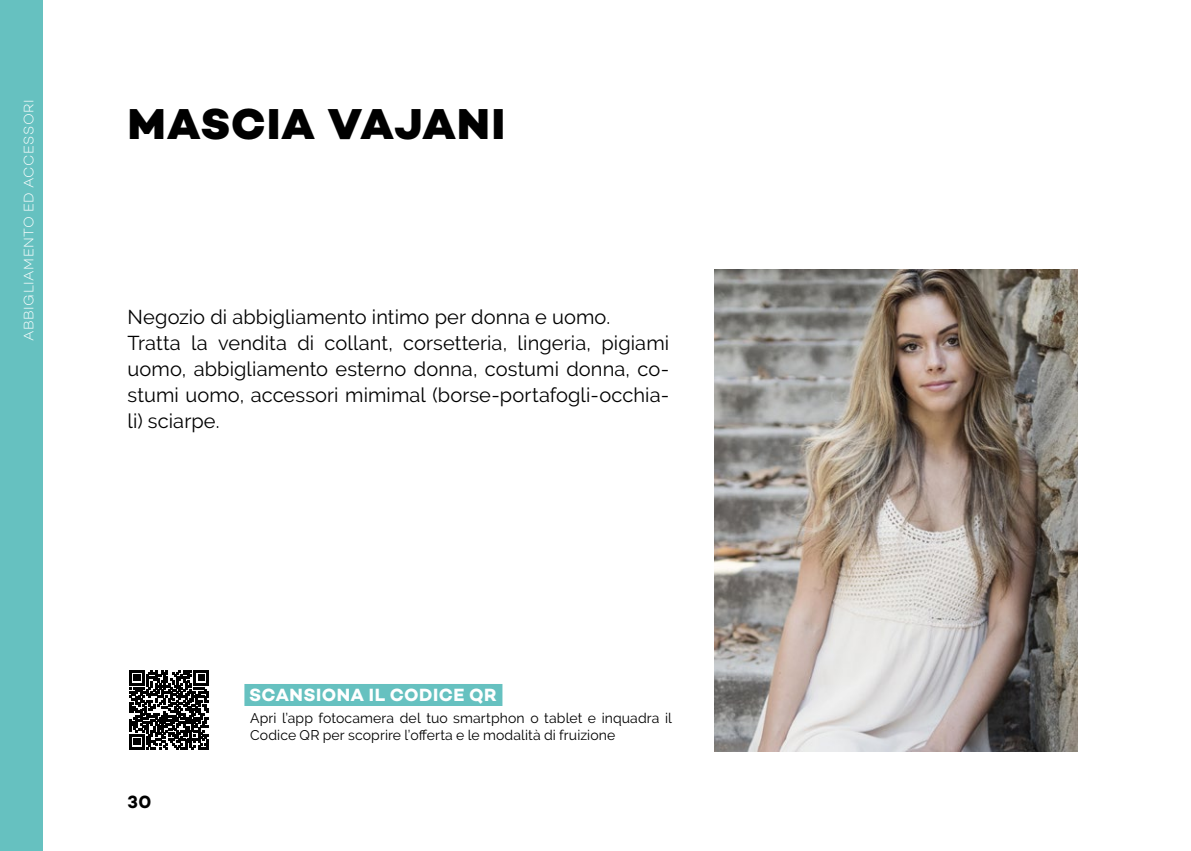
<style>
.page{position:relative;width:1191px;height:851px;background:#fff}
.page>*{position:absolute;margin:0;border:0;box-sizing:border-box;transform-origin:0 0}
.titolo{font:800 44px "Campton";letter-spacing:.02em;color:#000}
.tetso{font:20px/26px "Raleway";letter-spacing:.005em;color:#000;text-align:justify}
.scan{font:700 18px "Campton";letter-spacing:.025em;color:#fff}
.t1{font:700 18px "Campton";color:#000}
.fotografo{font:14px/16.8px "Raleway";letter-spacing:.01em;color:#000}
.t2{font:300 14px "Campton";letter-spacing:.035em;color:#fff}
</style>
<div class="page">
<div style="left:0;top:0;width:43px;height:850px;background:#66c1c0"></div>
<img style="left:714px;top:269px;width:363px;height:482px">
<svg style="left:129px;top:670px;width:80px;height:79px"></svg>
<div style="left:244px;top:683px;width:258px;height:22px;background:#66c1c0"></div>
<p class="t2" style="left:20px;top:341px;width:243px;rotate:-90deg">Abbigliamento ED ACCESSORI</p>
<p class="titolo" style="left:128px;top:96px;width:378px">MASCIA VAJANI</p>
<p class="tetso" style="left:128px;top:304px;width:484px">Negozio di abbigliamento intimo per donna e uomo.</p>
<p class="tetso" style="left:128px;top:330px;width:543px">Tratta la vendita di collant, corsetteria, lingeria, pigiami uomo, abbigliamento esterno donna, costumi donna, co&shy;stumi uomo, accessori mimimal (borse-portafogli-occhia&shy;li) sciarpe.</p>
<p class="t1" style="left:128px;top:790px;width:25px">30</p>
<p class="scan" style="left:249px;top:683px;width:249px">SCANSIONA IL CODICE QR</p>
<p class="fotografo" style="left:250px;top:709px;width:423px">Apri l’app fotocamera del tuo smartphon o tablet e inquadra il<br>Codice QR per scoprire l’offerta e le modalità di fruizione</p>
</div>
